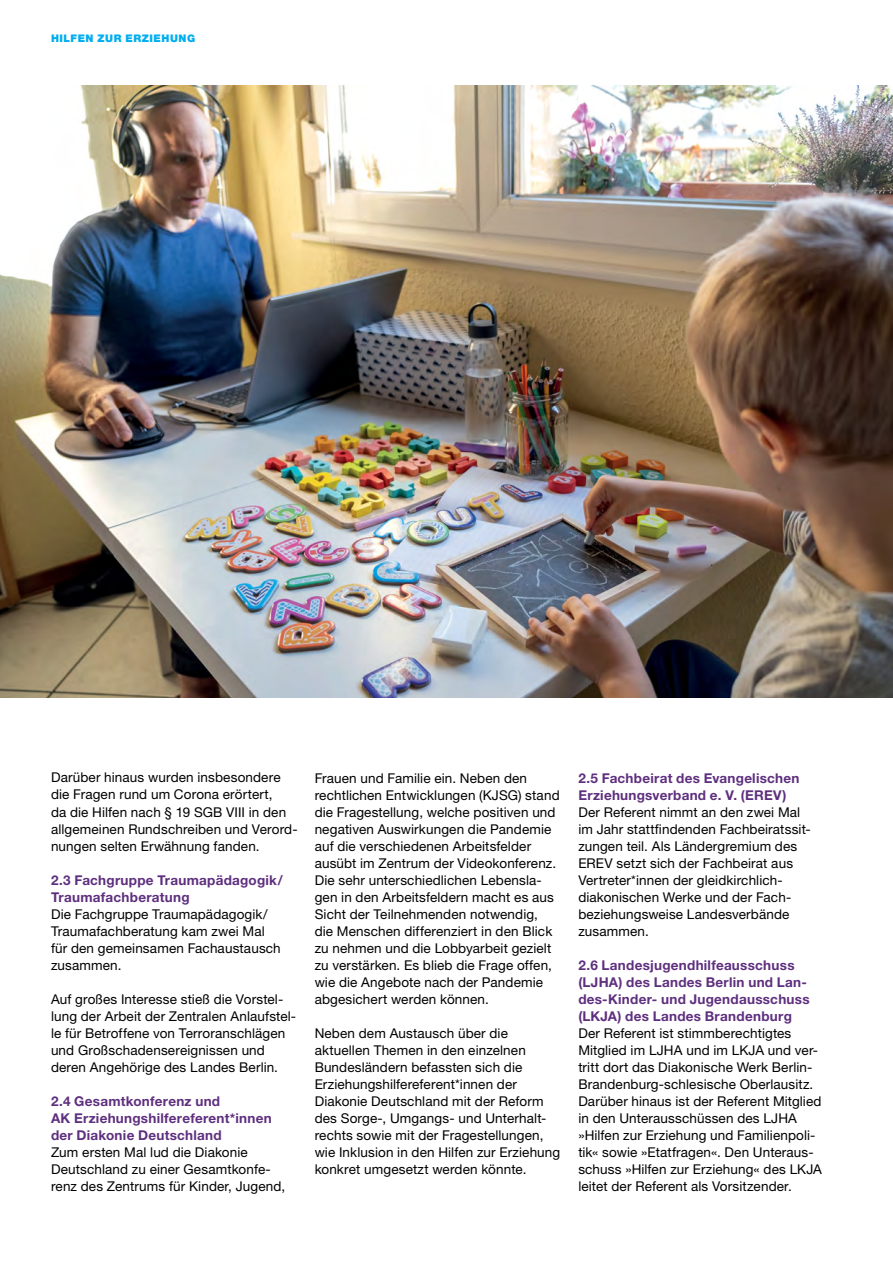
<style>
.page{position:relative;width:893px;height:1263px;background:#fff}
.page>*{position:absolute;margin:0;border:0;box-sizing:border-box;transform-origin:0 0}
.t1{font:13.5px/17px "Helvetica Neue LT Pro";letter-spacing:.01em;color:#000}
.t2{font:700 13.5px/17px "Helvetica Neue LT Pro";letter-spacing:.02em;color:#5e2f7e}
.t3{font:900 10.5px "Helvetica Neue LT Pro";letter-spacing:.055em;color:#00aeef}
</style>
<div class="page">
<img style="left:0;top:86px;width:893px;height:612px">
<p class="t3" style="left:51px;top:31px;width:144px">HILFEN ZUR ERZIEHUNG</p>
<p class="t1" style="left:51px;top:769px;width:248px">Darüber hinaus wurden insbesondere die Fragen rund um Corona erörtert,<br>da die Hilfen nach § 19 SGB VIII in den allgemeinen Rundschreiben und Verord&shy;nungen selten Erwähnung fanden.</p>
<p class="t2" style="left:51px;top:871px;width:233px">2.3 Fachgruppe Traumapädagogik/<br>Traumafachberatung</p>
<p class="t1" style="left:51px;top:905px;width:231px">Die Fachgruppe Traumapädagogik/<br>Traumafachberatung kam zwei Mal für den gemeinsamen Fachaustausch zusammen.</p>
<p class="t1" style="left:51px;top:990px;width:247px">Auf großes Interesse stieß die Vorstel&shy;lung der Arbeit der Zentralen Anlaufstel&shy;le für Betroffene von Terroranschlägen und Großschadensereignissen und deren Angehörige des Landes Berlin.</p>
<p class="t2" style="left:51px;top:1092px;width:222px">2.4 Gesamtkonferenz und<br>AK Erziehungshilfereferent*innen der Diakonie Deutschland</p>
<p class="t1" style="left:51px;top:1143px;width:236px">Zum ersten Mal lud die Diakonie<br>Deutschland zu einer Gesamtkonfe&shy;renz des Zentrums für Kinder, Jugend,</p>
<p class="t1" style="left:315px;top:769px;width:246px">Frauen und Familie ein. Neben den rechtlichen Entwicklungen (KJSG) stand die Fragestellung, welche positiven und negativen Auswirkungen die Pandemie auf die verschiedenen Arbeitsfelder ausübt im Zentrum der Videokonferenz.<br>Die sehr unterschiedlichen Lebensla&shy;gen in den Arbeitsfeldern macht es aus Sicht der Teilnehmenden notwendig, die Menschen differenziert in den Blick zu nehmen und die Lobbyarbeit gezielt zu verstärken. Es blieb die Frage offen, wie die Angebote nach der Pandemie abgesichert werden können.</p>
<p class="t1" style="left:315px;top:1024px;width:247px">Neben dem Austausch über die aktuellen Themen in den einzelnen Bundesländern befassten sich die Erziehungshilfereferent*innen der Diakonie Deutschland mit der Reform des Sorge-, Umgangs- und Unterhalt&shy;rechts sowie mit der Fragestellungen, wie Inklusion in den Hilfen zur Erziehung konkret umgesetzt werden könnte.</p>
<p class="t2" style="left:578px;top:769px;width:223px">2.5 Fachbeirat des Evangelischen<br>Erziehungsverband e. V. (ERE</p>
<p class="t2" style="left:773px;top:786px;width:15px">V)</p>
<p class="t1" style="left:578px;top:803px;width:234px">Der Referent nimmt an den zwei Mal im Jahr stattfindenden Fachbeiratssit&shy;zungen teil. Als Ländergremium des<br>EREV setzt sich der Fachbeirat aus<br>Vertreter*innen der gleidkirchlich&shy;diakonischen Werke und der Fach&shy;beziehungsweise Landesverbände zusammen.</p>
<p class="t2" style="left:578px;top:956px;width:233px">2.6 Landesjugendhilfeausschuss (LJHA) des Landes Berlin und Lan&shy;des-Kinder- und Jugendausschuss (LKJA) des Landes Brandenburg</p>
<p class="t1" style="left:578px;top:1024px;width:245px">Der Referent ist stimmberechtigtes Mitglied im LJHA und im LKJA und ver&shy;tritt dort das Diakonische Werk Berlin-Brandenburg-schlesische Oberlausitz.<br>Darüber hinaus ist der Referent Mitglied in den Unterausschüssen des LJHA »Hilfen zur Erziehung und Familienpoli&shy;tik« sowie »Etatfragen«. Den Unteraus&shy;schuss »Hilfen zur Erziehung« des LKJA leitet der Referent als Vorsitzender.</p>
</div>
